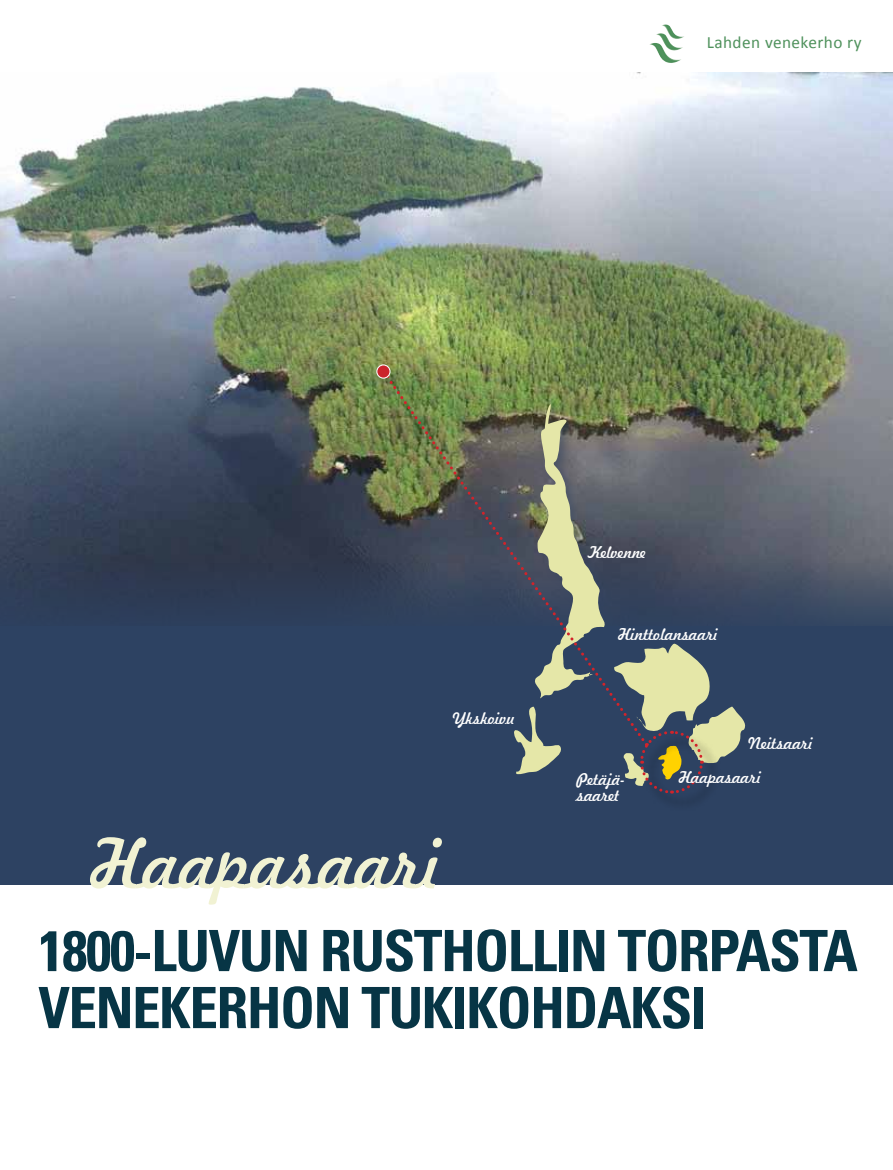
<style>
.page{position:relative;width:893px;height:1170px;background:#fff}
.page>*{position:absolute;margin:0;border:0;box-sizing:border-box;transform-origin:0 0}
.t1{font:66.75px "Freehand 521 BT Regular C";color:#f1f2d3}
.t2{font:700 condensed 57px/57px "Univers LT Std";letter-spacing:-.025em;color:#073545}
.t3{font:17.25px "Calibri";letter-spacing:.025em;color:#50925d}
.t4{font:15.6px/15.6px "Freehand 521 BT Regular C";color:#fff}
</style>
<div class="page">
<div style="left:0;top:87px;width:893px;height:797px;background:#2d4262"></div>
<img style="left:0;top:72px;width:893px;height:547px">
<svg style="left:516px;top:743px;width:45px;height:31px"></svg>
<svg style="left:384px;top:375px;width:263px;height:368px"></svg>
<svg style="left:613px;top:643px;width:133px;height:151px"></svg>
<div style="left:377px;top:365px;width:13px;height:13px;background:#cb242b;border-radius:50%"></div>
<div style="left:376px;top:364px;width:15px;height:14px;border:1px solid #fff;border-radius:50%"></div>
<img style="left:649px;top:24px;width:35px;height:39px">
<p class="t3" style="left:707px;top:31px;width:156px">Lahden venekerho ry</p>
<p class="t4" style="left:589px;top:544px;width:59px">Kelvenne</p>
<p class="t4" style="left:452px;top:710px;width:65px">Ykskoivu</p>
<h1 class="t1" style="left:90px;top:818px;width:352px">Haapasaari</h1>
<p class="t4" style="left:618px;top:627px;width:101px">Hinttolansaari</p>
<p class="t4" style="left:748px;top:735px;width:66px">Neitsaari</p>
<p class="t4" style="left:577px;top:771px;width:50px">Petäjä&shy;saaret</p>
<p class="t4" style="left:679px;top:769px;width:84px">Haapasaari</p>
<h2 class="t2" style="left:38px;top:922px;width:821px">1800-LUVUN RUSTHOLLIN TORPASTA<br>VENEKERHON TUKIKOHDAKSI</h2>
</div>
